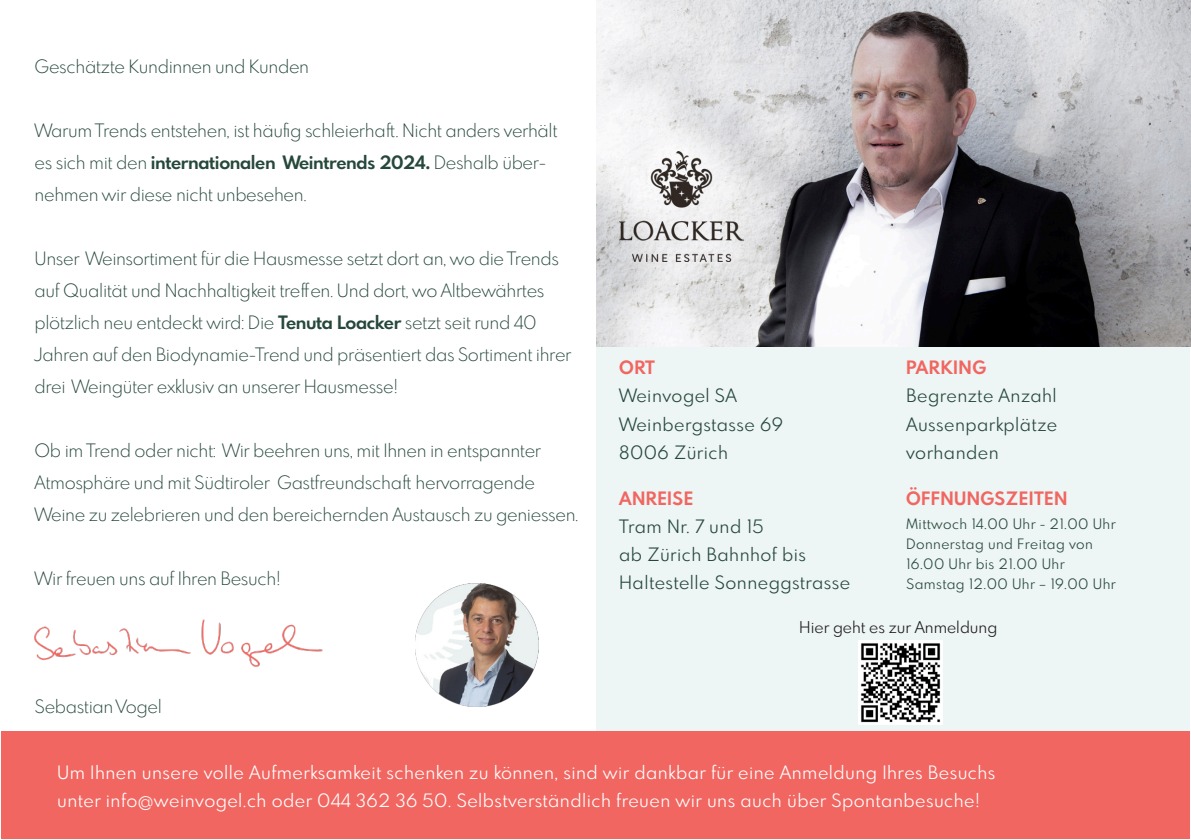
<style>
.page{position:relative;width:1191px;height:840px;background:#fff}
.page>*{position:absolute;margin:0;border:0;box-sizing:border-box;transform-origin:0 0}
.t1{font:300 18px/32px "Spartan MB";letter-spacing:-.02em;color:#26483b}
.t2{font:18px "Spartan MB";letter-spacing:.025em;color:#fff}
.t3{font:18px "Spartan MB";letter-spacing:.025em;color:#26483b}
.t4{font:700 18px "Spartan MB";letter-spacing:.025em;color:#f16661}
.t5{font:15.8px "Spartan MB";color:#231f20}
.t6{font:14px "Spartan MB";letter-spacing:.03em;color:#26483b}
.s1{font-weight:700}
</style>
<div class="page">
<div style="left:596px;top:346px;width:594px;height:492px;background:#edf5f5"></div>
<img style="left:858px;top:640px;width:84px;height:84px">
<div style="left:1px;top:731px;width:1188px;height:107px;background:#f16661"></div>
<img style="left:35px;top:619px;width:287px;height:47px">
<img style="left:415px;top:583px;width:123px;height:123px">
<img style="left:596px;top:0;width:595px;height:346px">
<img style="left:619px;top:152px;width:124px;height:109px">
<p class="t1" style="left:35px;top:49px;width:276px">Geschätzte Kundinnen und Kunden</p>
<p class="t1" style="left:35px;top:113px;width:524px">Warum Trends entstehen, ist häufig schleierhaft. Nicht anders verhält</p>
<p class="t1" style="left:35px;top:145px;width:513px">es sich mit den <span class="s1">internationalen Weintrends 2024.</span> Deshalb über&shy;nehmen wir diese nicht unbesehen.</p>
<p class="t1" style="left:35px;top:241px;width:538px">Unser Weinsortiment für die Hausmesse setzt dort an, wo die Trends auf Qualität und Nachhaltigkeit treffen. Und dort, wo Altbewährtes plötzlich neu entdeckt wird: Die <span class="s1">Tenuta Loacker</span> setzt seit rund 40<br>Jahren auf den Biodynamie-Trend und präsentiert das Sortiment ihrer drei Weingüter exklusiv an unserer Hausmesse!</p>
<p class="t1" style="left:35px;top:433px;width:508px">Ob im Trend oder nicht: Wir beehren uns, mit Ihnen in entspannter</p>
<p class="t1" style="left:35px;top:465px;width:545px">Atmosphäre und mit Südtiroler Gastfreundschaft hervorragende<br>Weine zu zelebrieren und den bereichernden Austausch zu geniessen.</p>
<p class="t1" style="left:35px;top:561px;width:248px">Wir freuen uns auf Ihren Besuch!</p>
<p class="t1" style="left:35px;top:689px;width:129px">Sebastian Vogel</p>
<p class="t4" style="left:619px;top:355px;width:37px">ORT</p>
<p class="t3" style="left:619px;top:383px;width:119px">Weinvogel SA</p>
<p class="t3" style="left:619px;top:411px;width:165px">Weinbergstasse 69</p>
<p class="t3" style="left:619px;top:439px;width:110px">8006 Zürich</p>
<p class="t4" style="left:619px;top:485px;width:76px">ANREISE</p>
<p class="t3" style="left:619px;top:513px;width:146px">Tram Nr. 7 und 15</p>
<p class="t3" style="left:619px;top:541px;width:188px">ab Zürich Bahnhof bis</p>
<p class="t3" style="left:619px;top:569px;width:233px">Haltestelle Sonneggstrasse</p>
<p class="t4" style="left:906px;top:355px;width:82px">PARKING</p>
<p class="t3" style="left:906px;top:383px;width:152px">Begrenzte Anzahl</p>
<p class="t3" style="left:906px;top:411px;width:153px">Aussenparkplätze</p>
<p class="t3" style="left:906px;top:439px;width:94px">vorhanden</p>
<p class="t4" style="left:906px;top:485px;width:163px">ÖFFNUNGSZEITEN</p>
<p class="t6" style="left:906px;top:513px;width:211px">Mittwoch 14.00 Uhr - 21.00 Uhr</p>
<p class="t6" style="left:906px;top:533px;width:188px">Donnerstag und Freitag von</p>
<p class="t6" style="left:906px;top:553px;width:160px">16.00 Uhr bis 21.00 Uhr</p>
<p class="t6" style="left:906px;top:573px;width:211px">Samstag 12.00 Uhr – 19.00 Uhr</p>
<p class="t5" style="left:799px;top:616px;width:200px">Hier geht es zur Anmeldung</p>
<p class="t2" style="left:57px;top:759px;width:939px">Um Ihnen unsere volle Aufmerksamkeit schenken zu können, sind wir dankbar für eine Anmeldung Ihres Besuchs</p>
<p class="t2" style="left:57px;top:787px;width:924px">unter info@weinvogel.ch oder 044 362 36 50. Selbstverständlich freuen wir uns auch über Spontanbesuche!</p>
</div>
